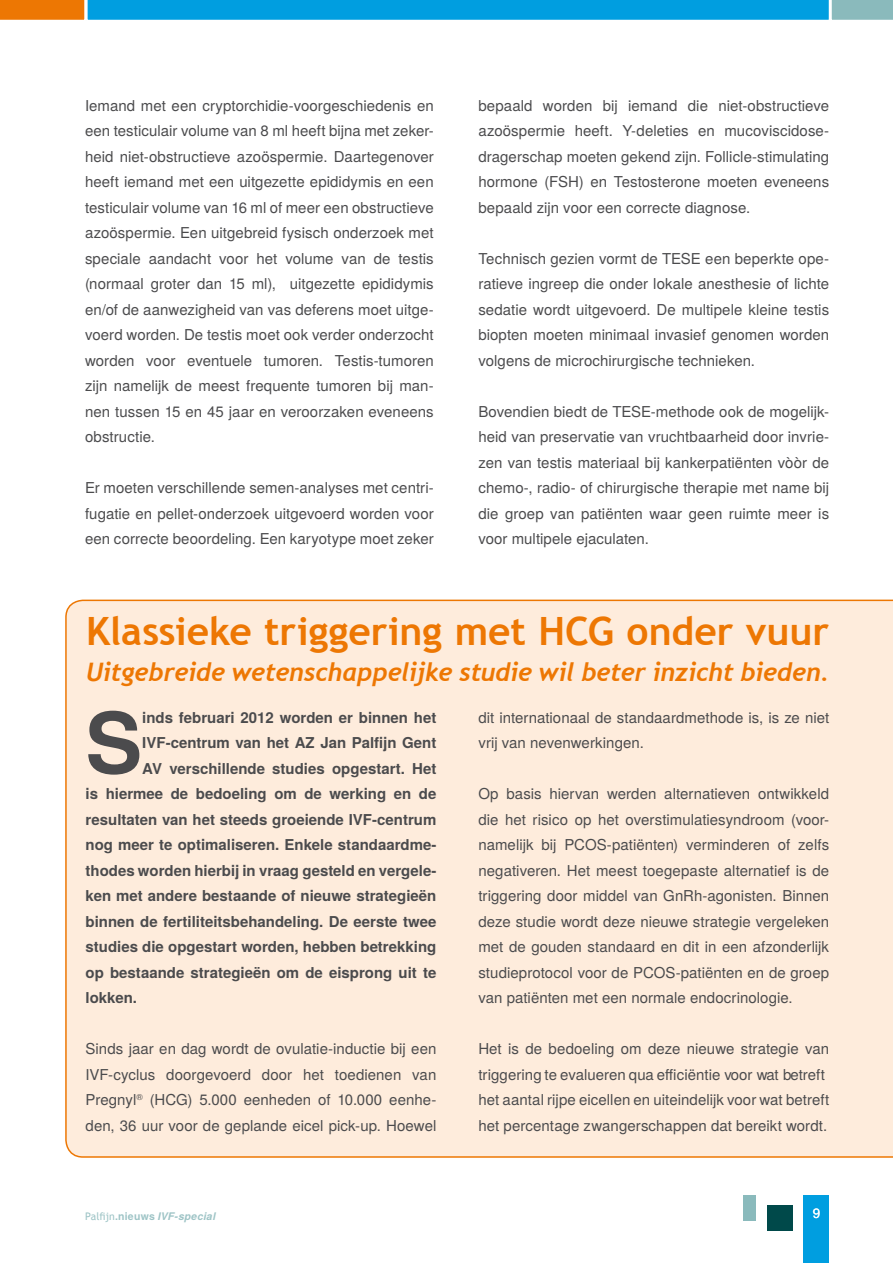
<style>
.page{position:relative;width:893px;height:1263px;background:#fff}
.page>*{position:absolute;margin:0;border:0;box-sizing:border-box;transform-origin:0 0}
.t1{font:700 84.9px "Te X Gyre Heros";color:#4b4b4d}
.t2{font:700 39px "Trebuchet MS";color:#ed7703}
.t3{font:italic 700 25.5px "Trebuchet";letter-spacing:-.01em;color:#ed7703}
.t4{font:15px/25.5px "Te X Gyre Heros";letter-spacing:.005em;color:#4b4b4d;text-align:justify}
.t5{font:700 15px "Te X Gyre Heros";color:#4b4b4d}
.t6{font:13.5px "Te X Gyre Heros";color:#fff}
.t7{font:italic 700 10.5px "Te X Gyre Heros";letter-spacing:.02em;color:#9ec4c6}
.s1{font-family:"Trebuchet MS";font-weight:400;font-style:normal}
.s2{font-style:normal}
</style>
<div class="page">
<svg style="left:0;top:0;width:893px;height:20px;background:#249ec9"></svg>
<div style="left:804px;top:1195px;width:25px;height:68px;background:#009ee0"></div>
<div style="left:767px;top:1205px;width:26px;height:26px;background:#00494a"></div>
<div style="left:743px;top:1195px;width:13px;height:25px;background:#8ababc"></div>
<div style="left:65px;top:600px;width:828px;height:558px;background:#feecdc"></div>
<p class="t4" style="left:85px;top:91px;width:350px">Iemand met een cryptorchidie-voorgeschiedenis en een testiculair volume van 8 ml heeft bijna met zeker&shy;heid niet-obstructieve azoöspermie. Daartegenover heeft iemand met een uitgezette epididymis en een testiculair volume van 16 ml of meer een obstructieve azoöspermie. Een uitgebreid fysisch onderzoek met speciale aandacht voor het volume van de testis (normaal groter dan 15 ml), uitgezette epididymis en/of de aanwezigheid van vas deferens moet uitge&shy;voerd worden. De testis moet ook verder onderzocht worden voor eventuele tumoren. Testis-tumoren zijn namelijk de meest frequente tumoren bij man&shy;nen tussen 15 en 45 jaar en veroorzaken eveneens obstructie.</p>
<p class="t4" style="left:85px;top:474px;width:350px">Er moeten verschillende semen-analyses met centri&shy;fugatie en pellet-onderzoek uitgevoerd worden voor een correcte beoordeling. Een karyotype moet zeker</p>
<p class="t4" style="left:478px;top:91px;width:352px">bepaald worden bij iemand die niet-obstructieve azoöspermie heeft. Y-deleties en mucoviscidose&shy;dragerschap moeten gekend zijn. Follicle-stimulating hormone (FSH) en Testosterone moeten eveneens bepaald zijn voor een correcte diagnose.</p>
<p class="t4" style="left:478px;top:244px;width:352px">Technisch gezien vormt de TESE een beperkte ope&shy;ratieve ingreep die onder lokale anesthesie of lichte sedatie wordt uitgevoerd. De multipele kleine testis biopten moeten minimaal invasief genomen worden volgens de microchirurgische technieken.</p>
<p class="t4" style="left:478px;top:397px;width:352px">Bovendien biedt de TESE-methode ook de mogelijk&shy;heid van preservatie van vruchtbaarheid door invrie&shy;zen van testis materiaal bij kankerpatiënten vòòr de chemo-, radio- of chirurgische therapie met name bij die groep van patiënten waar geen ruimte meer is voor multipele ejaculaten.</p>
<h2 class="t2" style="left:86px;top:607px;width:745px">Klassieke triggering met HCG onder vuur</h2>
<h3 class="t3" style="left:86px;top:657px;width:745px">Uitgebreide wetenschappelijke studie wil beter inzicht bieden.</h3>
<p class="t4" style="left:478px;top:703px;width:352px">dit internationaal de standaardmethode is, is ze niet vrij van nevenwerkingen.</p>
<p class="t4" style="left:478px;top:780px;width:352px">Op basis hiervan werden alternatieven ontwikkeld die het risico op het overstimulatiesyndroom (voor&shy;namelijk bij PCOS-patiënten) verminderen of zelfs negativeren. Het meest toegepaste alternatief is de triggering door middel van GnRh-agonisten. Binnen deze studie wordt deze nieuwe strategie vergeleken met de gouden standaard en dit in een afzonderlijk studieprotocol voor de PCOS-patiënten en de groep van patiënten met een normale endocrinologie.</p>
<p class="t4" style="left:478px;top:1035px;width:352px">Het is de bedoeling om deze nieuwe strategie van triggering te evalueren qua efficiëntiev</p>
<h1 class="t1" style="left:86px;top:678px;width:58px">S</h1>
<p class="t5" style="left:142px;top:706px;width:296px">inds februari 2012 worden er binnen het</p>
<p class="t5" style="left:142px;top:731px;width:296px">IVF-centrum van het AZ Jan Palfijn Gent</p>
<p class="t5" style="left:142px;top:757px;width:296px">AV verschillende studies opgestart. Het</p>
<p class="t5" style="left:86px;top:782px;width:352px">is hiermee de bedoeling om de werking en de</p>
<p class="t5" style="left:86px;top:808px;width:352px">resultaten van het steeds groeiende IVF-centrum</p>
<p class="t5" style="left:86px;top:833px;width:352px">nog meer te optimaliseren. Enkele standaardme-</p>
<p class="t5" style="left:86px;top:859px;width:352px">thodes worden hierbij in vraag gesteld en vergele-</p>
<p class="t5" style="left:86px;top:884px;width:352px">ken met andere bestaande of nieuwe strategieën</p>
<p class="t5" style="left:86px;top:910px;width:352px">binnen de fertiliteitsbehandeling. De eerste twee</p>
<p class="t5" style="left:86px;top:935px;width:352px">studies die opgestart worden, hebben betrekking</p>
<p class="t5" style="left:86px;top:961px;width:352px">op bestaande strategieën om de eisprong uit te</p>
<p class="t5" style="left:86px;top:986px;width:53px">lokken.</p>
<p class="t4" style="left:86px;top:1035px;width:352px">Sinds jaar en dag wordt de ovulatie-inductie bij een IVF-cyclus doorgevoerd door het toedienen van Pregnyl<sup>®</sup> (HCG) 5.000 eenheden of 10.000 eenhe&shy;den, 36 uur voor de geplande eicel pick-up. Hoewel</p>
<p class="t4" style="left:478px;top:1060px;width:352px;text-align:left;text-indent:261px">oorwatbetreft<br>het aantal rijpe eicellen en uiteindelijk voor wat betreft het percentage zwangerschappen dat bereikt wordt.</p>
<p class="t7" style="left:85px;top:1208px;width:132px"><span class="s1">Palfijn</span><span class="s2">.nieuws</span> IVF-special</p>
<p class="t6" style="left:813px;top:1202px;width:9px">9</p>
</div>
